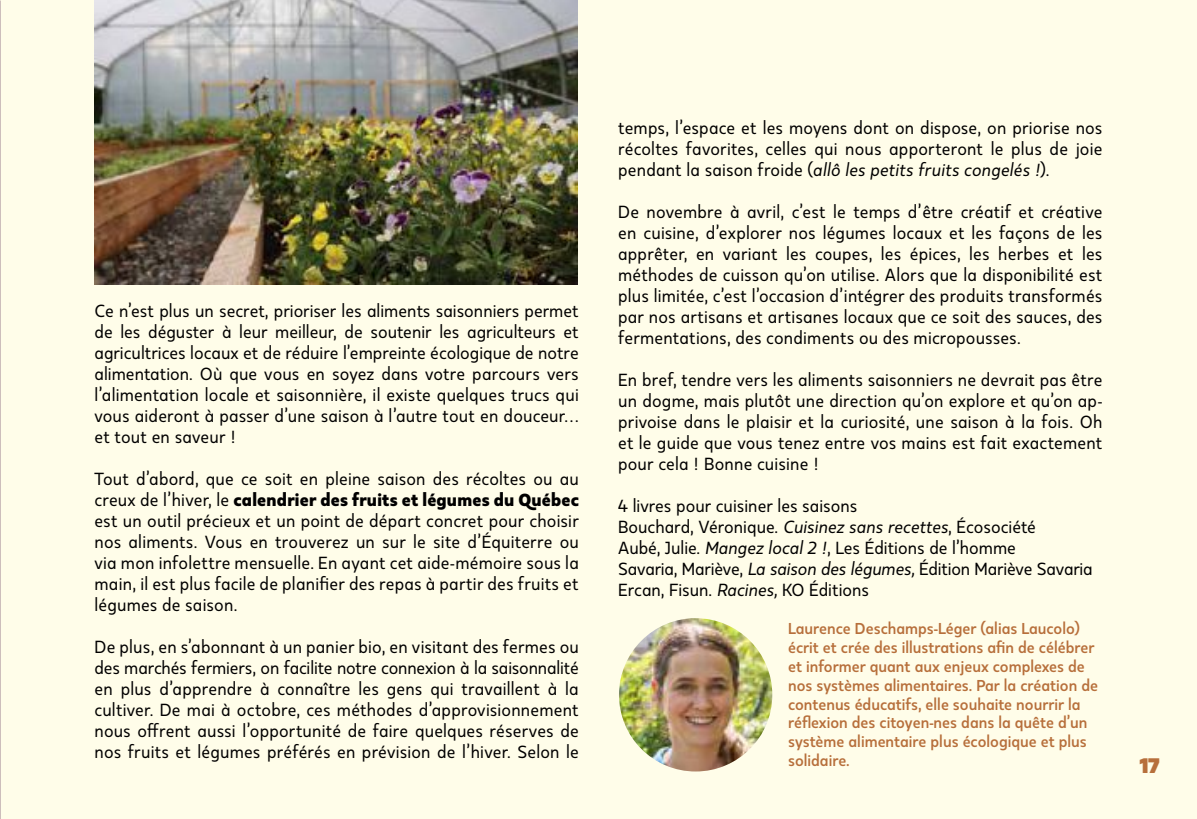
<style>
.page{position:relative;width:1197px;height:819px;background:#fffde9}
.page>*{position:absolute;margin:0;border:0;box-sizing:border-box;transform-origin:0 0}
.t1{font:900 21px "Kappa Display";color:#b76f3b}
.t2{font:17.5px/21px "Kappa Display";letter-spacing:.005em;color:#000;text-align:justify}
.t3{font:700 15.75px/18.9px "Kappa Display";color:#b76f3b}
.s1{font-weight:900}
.s2{font-style:italic}
</style>
<div class="page">
<img style="left:95px;top:0;width:483px;height:285px">
<img style="left:619px;top:618px;width:153px;height:154px;border-radius:77px">
<p class="t2" style="left:94px;top:300px;width:486px">Ce n’est plus un secret, prioriser les aliments saisonniers permet de les déguster à leur meilleur, de soutenir les agriculteurs et agricultrices locaux et de réduire l’empreinte écologique de notre alimentation. Où que vous en soyez dans votre parcours vers l’alimentation locale et saisonnière, il existe quelques trucs qui vous aideront à passer d’une saison à l’autre tout en douceur… et tout en saveur !</p>
<p class="t2" style="left:94px;top:468px;width:486px">Tout d’abord, que ce soit en pleine saison des récoltes ou au creux de l’hiver, le <span class="s1">calendrier des fruits et légumes du Québec </span>est un outil précieux et un point de départ concret pour choisir nos aliments. Vous en trouverez un sur le site d’Équiterre ou via mon infolettre mensuelle. En ayant cet aide-mémoire sous la main, il est plus facile de planifier des repas à partir des fruits et légumes de saison.</p>
<p class="t2" style="left:94px;top:636px;width:486px">De plus, en s’abonnant à un panier bio, en visitant des fermes ou des marchés fermiers, on facilite notre connexion à la saisonnalité en plus d’apprendre à connaître les gens qui travaillent à la cultiver. De mai à octobre, ces méthodes d’approvisionnement nous offrent aussi l’opportunité de faire quelques réserves de nos fruits et légumes préférés en prévision de l’hiver. Selon le</p>
<p class="t2" style="left:618px;top:117px;width:486px">temps, l’espace et les moyens dont on dispose, on priorise nos récoltes favorites, celles qui nous apporteront le plus de joie pendant la saison froide (<span class="s2">allô les petits fruits congelés !</span>).</p>
<p class="t2" style="left:618px;top:201px;width:486px">De novembre à avril, c’est le temps d’être créatif et créative en cuisine, d’explorer nos légumes locaux et les façons de les apprêter, en variant les coupes, les épices, les herbes et les méthodes de cuisson qu’on utilise. Alors que la disponibilité est plus limitée, c’est l’occasion d’intégrer des produits transformés par nos artisans et artisanes locaux que ce soit des sauces, des fermentations, des condiments ou des micropousses.</p>
<p class="t2" style="left:618px;top:369px;width:486px">En bref, tendre vers les aliments saisonniers ne devrait pas être un dogme, mais plutôt une direction qu’on explore et qu’on ap&shy;privoise dans le plaisir et la curiosité, une saison à la fois. Oh et le guide que vous tenez entre vos mains est fait exactement pour cela ! Bonne cuisine !</p>
<p class="t2" style="left:618px;top:495px;width:476px;text-align:left">4 livres pour cuisiner les saisons<br>Bouchard, Véronique. <span class="s2">Cuisinez sans recettes</span>, Écosociété<br>Aubé, Julie. <span class="s2">Mangez local 2 !</span>, Les Éditions de l’homme<br>Savaria, Mariève, <span class="s2">La saison des légumes,</span> Édition Mariève Savaria Ercan, Fisun. <span class="s2">Racines,</span> KO Éditions</p>
<p class="t3" style="left:788px;top:619px;width:312px">Laurence Deschamps-Léger (alias Laucolo) écrit et crée des illustrations afin de célébrer et informer quant aux enjeux complexes de nos systèmes alimentaires. Par la création de contenus éducatifs, elle souhaite nourrir la réflexion des citoyen-nes dans la quête d’un système alimentaire plus écologique et plus solidaire.</p>
<p class="t1" style="left:1140px;top:752px;width:21px">17</p>
</div>
